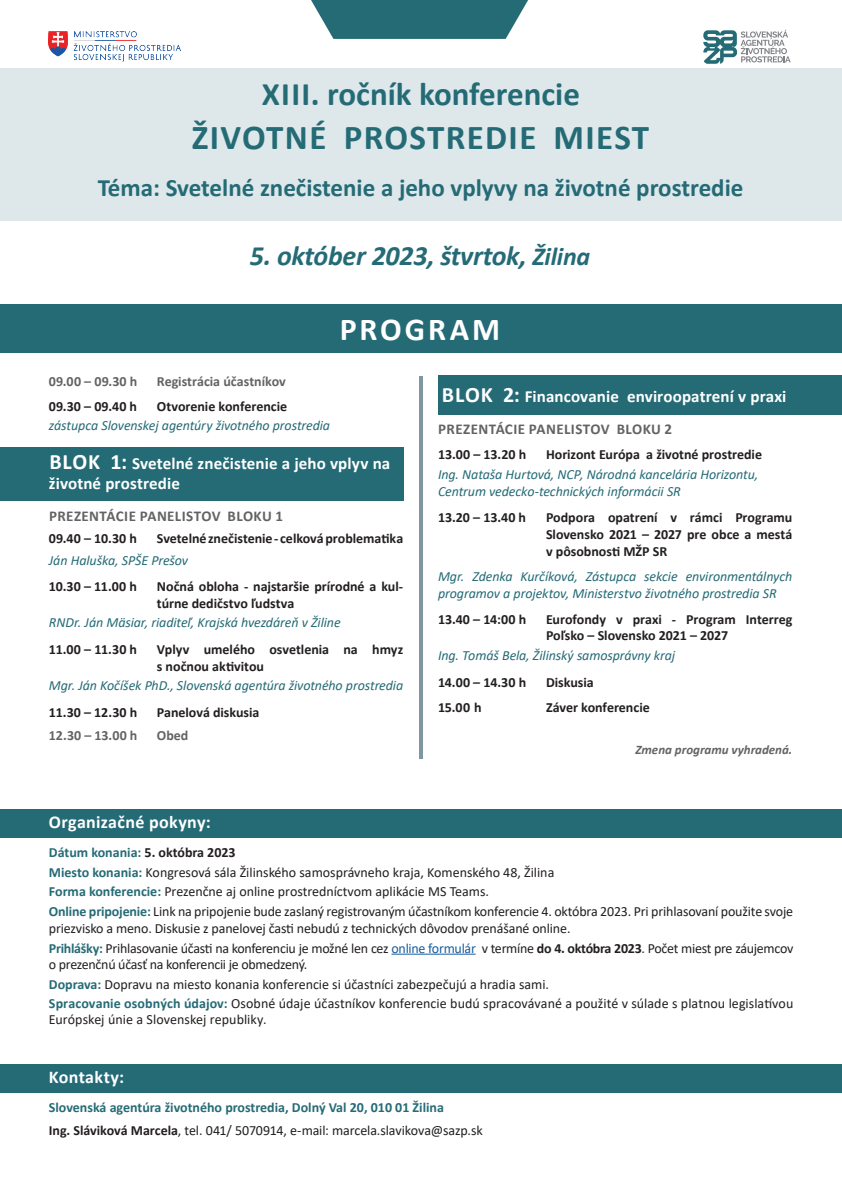
<style>
.page{position:relative;width:842px;height:1191px;background:#fff}
.page>*{position:absolute;margin:0;border:0;box-sizing:border-box;transform-origin:0 0}
.nazov_konferencie{font:700 35px "Calibri";letter-spacing:.04em;color:#256b76}
.nazov_konferencie-2{font:700 33px "Calibri";color:#256b76}
.predbezny_program{font:700 32px "Calibri";letter-spacing:.095em;color:#fff}
.datum_konferencie_po{font:italic 700 28px "Calibri";letter-spacing:-.01em;color:#256b76}
.nazov_konferencie-3{font:700 25px "Calibri";color:#256b76}
.organizacne_pokyny_n{font:700 18px "Calibri";letter-spacing:.015em;color:#fff}
.blok{font:700 17px/20.4px "Calibri";letter-spacing:.005em;color:#fff}
.prezentacie_panelist{font:700 15px "Calibri";letter-spacing:.025em;color:#636366}
.organiz_pokyny_-_tex{font:14px/16.8px "Calibri";letter-spacing:-.01em;color:#231f20}
.program_-_casy_predn{font:700 14px/16.8px "Calibri";letter-spacing:-.005em;color:#231f20}
.meno_prednasajuceho{font:italic 14px/16.8px "Calibri";letter-spacing:-.01em;color:#256b76}
.text_v_programe{font:14px/16px "Calibri";letter-spacing:.005em;color:#231f20}
.program_-_casy_predn-2{font:italic 14px/16.8px "Calibri";letter-spacing:-.01em;color:#256b76}
.organiz_pokyny_-_tex-2{font:700 14px "Calibri";color:#256b76}
.program_-_prestavka{font:700 14px "Calibri";color:#636366}
.t1{font:italic 700 13px "Calibri";letter-spacing:-.005em;color:#636366}
.s1{font-size:26px}
.s2{font-size:22px}
.s3{color:#231f20}
.s4{font-weight:700;color:#256b76}
.s5{color:#175d9e}
.s6{font-weight:700}
</style>
<div class="page">
<div style="left:0;top:305px;width:842px;height:48px;background:#256b76"></div>
<div style="left:0;top:69px;width:842px;height:152px;background:#dee8ea"></div>
<svg style="left:311px;top:0;width:217px;height:39px;background:#3b7a84"></svg>
<hr style="left:419px;top:376px;width:3px;height:382px;background:#7e97a0">
<div style="left:0;top:446px;width:403px;height:54px;background:#256b76"></div>
<div style="left:438px;top:375px;width:404px;height:40px;background:#256b76"></div>
<div style="left:0;top:809px;width:842px;height:28px;background:#256b76"></div>
<hr style="left:391px;top:953px;width:85px;height:1px;background:#175d9e">
<div style="left:0;top:1064px;width:842px;height:28px;background:#256b76"></div>
<img style="left:49px;top:32px;width:132px;height:30px">
<svg style="left:703px;top:30px;width:88px;height:34px"></svg>
<h1 class="nazov_konferencie-2" style="left:262px;top:71px;width:320px">XIII. ročník konferencie</h1>
<h1 class="nazov_konferencie" style="left:192px;top:112px;width:459px">ŽIVOTNÉ PROSTREDIE MIEST</h1>
<h1 class="nazov_konferencie-3" style="left:98px;top:170px;width:647px">Téma: Svetelné znečistenie a jeho vplyvy na životné prostredie</h1>
<p class="datum_konferencie_po" style="left:250px;top:236px;width:342px">5. október 2023, štvrtok, <span class="s1">Žilina</span></p>
<h2 class="predbezny_program" style="left:340px;top:306px;width:162px">PROGRAM</h2>
<p class="program_-_prestavka" style="left:49px;top:371px;width:90px">09.00 – 09.30 h</p>
<p class="program_-_prestavka" style="left:157px;top:371px;width:130px">Registrácia účastníkov</p>
<p class="program_-_casy_predn" style="left:49px;top:397px;width:90px">09.30 – 09.40 h</p>
<p class="program_-_casy_predn" style="left:157px;top:397px;width:132px">Otvorenie konferencie</p>
<p class="meno_prednasajuceho" style="left:49px;top:417px;width:283px">zástupca Slovenskej agentúry životného prostredia</p>
<p class="blok" style="left:49px;top:453px;width:343px"><span class="s2">BLOK 1:</span> Svetelné znečistenie a jeho vplyv na životné prostredie</p>
<p class="prezentacie_panelist" style="left:49px;top:505px;width:235px">PREZENTÁCIE PANELISTOV BLOKU 1</p>
<p class="program_-_casy_predn" style="left:49px;top:530px;width:90px">09.40 – 10.30 h</p>
<p class="program_-_casy_predn" style="left:157px;top:530px;width:248px">Svetelné znečistenie - celková problematika</p>
<p class="program_-_casy_predn-2" style="left:49px;top:552px;width:141px">Ján Haluška, SPŠE Prešov</p>
<p class="program_-_casy_predn" style="left:49px;top:577px;width:90px">10.30 – 11.00 h</p>
<p class="program_-_casy_predn" style="left:157px;top:577px;width:248px">Nočná obloha - najstaršie prírodné a kul&shy;túrne dedičstvo ľudstva</p>
<p class="meno_prednasajuceho" style="left:49px;top:613px;width:293px">RNDr. Ján Mäsiar, riaditeľ, Krajská hvezdáreň v Žiline</p>
<p class="program_-_casy_predn" style="left:49px;top:640px;width:90px">11.00 – 11.30 h</p>
<p class="program_-_casy_predn" style="left:157px;top:640px;width:248px">Vplyv umelého osvetlenia na hmyz s nočnou aktivitou</p>
<p class="meno_prednasajuceho" style="left:49px;top:677px;width:356px">Mgr. Ján Kočíšek PhD., Slovenská agentúra životného prostredia</p>
<p class="program_-_casy_predn" style="left:49px;top:704px;width:90px">11.30 – 12.30 h</p>
<p class="program_-_casy_predn" style="left:157px;top:704px;width:104px">Panelová diskusia</p>
<p class="program_-_prestavka" style="left:49px;top:725px;width:90px">12.30 – 13.00 h</p>
<p class="program_-_prestavka" style="left:157px;top:725px;width:33px">Obed</p>
<p class="blok" style="left:442px;top:385px;width:346px"><span class="s2">BLOK 2:</span> Financovanie enviroopatrení v praxi</p>
<p class="prezentacie_panelist" style="left:438px;top:418px;width:235px">PREZENTÁCIE PANELISTOV BLOKU 2</p>
<p class="program_-_casy_predn" style="left:438px;top:446px;width:90px">13.00 – 13.20 h</p>
<p class="program_-_casy_predn" style="left:546px;top:446px;width:218px">Horizont Európa a životné prostredie</p>
<p class="meno_prednasajuceho" style="left:438px;top:465px;width:322px">Ing. Nataša Hurtová, NCP, Národná kancelária Horizontu,<br>Centrum vedecko-technických informácii SR</p>
<p class="program_-_casy_predn" style="left:438px;top:509px;width:90px">13.20 – 13.40 h</p>
<p class="program_-_casy_predn" style="left:546px;top:509px;width:248px;text-align:justify">Podpora opatrení v rámci Programu Slovensko 2021 – 2027 pre obce a mestá v pôsobnosti MŽP SR</p>
<p class="program_-_casy_predn-2" style="left:438px;top:568px;width:356px">Mgr. Zdenka Kurčíková, Zástupca sekcie environmentálnych programov a projektov, Ministerstvo životného prostredia SR</p>
<p class="program_-_casy_predn" style="left:438px;top:610px;width:90px">13.40 – 14:00 h</p>
<p class="program_-_casy_predn" style="left:546px;top:610px;width:248px">Eurofondy v praxi - Program Interreg<br>Poľsko – Slovensko 2021 – 2027</p>
<p class="meno_prednasajuceho" style="left:438px;top:646px;width:239px">Ing. Tomáš Bela, Žilinský samosprávny kraj</p>
<p class="program_-_casy_predn" style="left:438px;top:673px;width:90px">14.00 – 14.30 h</p>
<p class="program_-_casy_predn" style="left:546px;top:673px;width:49px">Diskusia</p>
<p class="program_-_casy_predn" style="left:438px;top:699px;width:45px">15.00 h</p>
<p class="program_-_casy_predn" style="left:546px;top:699px;width:105px">Záver konferencie</p>
<p class="t1" style="left:635px;top:740px;width:158px">Zmena programu vyhradená.</p>
<p class="organizacne_pokyny_n" style="left:49px;top:809px;width:163px">Organizačné pokyny:</p>
<p class="organiz_pokyny_-_tex-2" style="left:49px;top:842px;width:188px">Dátum konania: <span class="s3">5. októbra 2023</span></p>
<p class="organiz_pokyny_-_tex" style="left:49px;top:863px;width:507px"><span class="s4">Miesto konania:</span> Kongresová sála Žilinského samosprávneho kraja, Komenského 48, Žilina</p>
<p class="organiz_pokyny_-_tex" style="left:49px;top:883px;width:442px"><span class="s4">Forma konferencie:</span> Prezenčne aj online prostredníctvom aplikácie MS Teams.</p>
<p class="organiz_pokyny_-_tex" style="left:49px;top:902px;width:746px"><span class="s4">Online pripojenie:</span> Link na pripojenie bude zaslaný registrovaným účastníkom konferencie 4. októbra 2023. Pri prihlasovaní použite svoje priezvisko a meno. Diskusie z panelovej časti nebudú z technických dôvodov prenášané online.</p>
<p class="organiz_pokyny_-_tex" style="left:49px;top:939px;width:746px"><span class="s4">Prihlášky:</span> Prihlasovanie účasti na konferenciu je možné len cez <span class="s5">online formulár</span> v termíne <span class="s6">do 4. októbra 2023</span>. Počet miest pre záujemcov o prezenčnú účasť na konferencii je obmedzený.</p>
<p class="organiz_pokyny_-_tex" style="left:49px;top:975px;width:502px"><span class="s4">Doprava:</span> Dopravu na miesto konania konferencie si účastníci zabezpečujú a hradia sami.</p>
<p class="text_v_programe" style="left:49px;top:994px;width:746px"><span class="s4">Spracovanie osobných údajov:</span> Osobné údaje účastníkov konferencie budú spracovávané a použité v súlade s platnou legislatívou<br>Európskej únie a Slovenskej republiky.</p>
<p class="organizacne_pokyny_n" style="left:49px;top:1064px;width:77px">Kontakty:</p>
<p class="organiz_pokyny_-_tex-2" style="left:49px;top:1097px;width:397px">Slovenská agentúra životného prostredia, Dolný Val 20, 010 01 Žilina</p>
<p class="organiz_pokyny_-_tex" style="left:49px;top:1121px;width:435px"><span class="s6">Ing. Sláviková Marcela</span>, tel. 041/ 5070914, e-mail: marcela.slavikova@sazp.sk</p>
</div>
